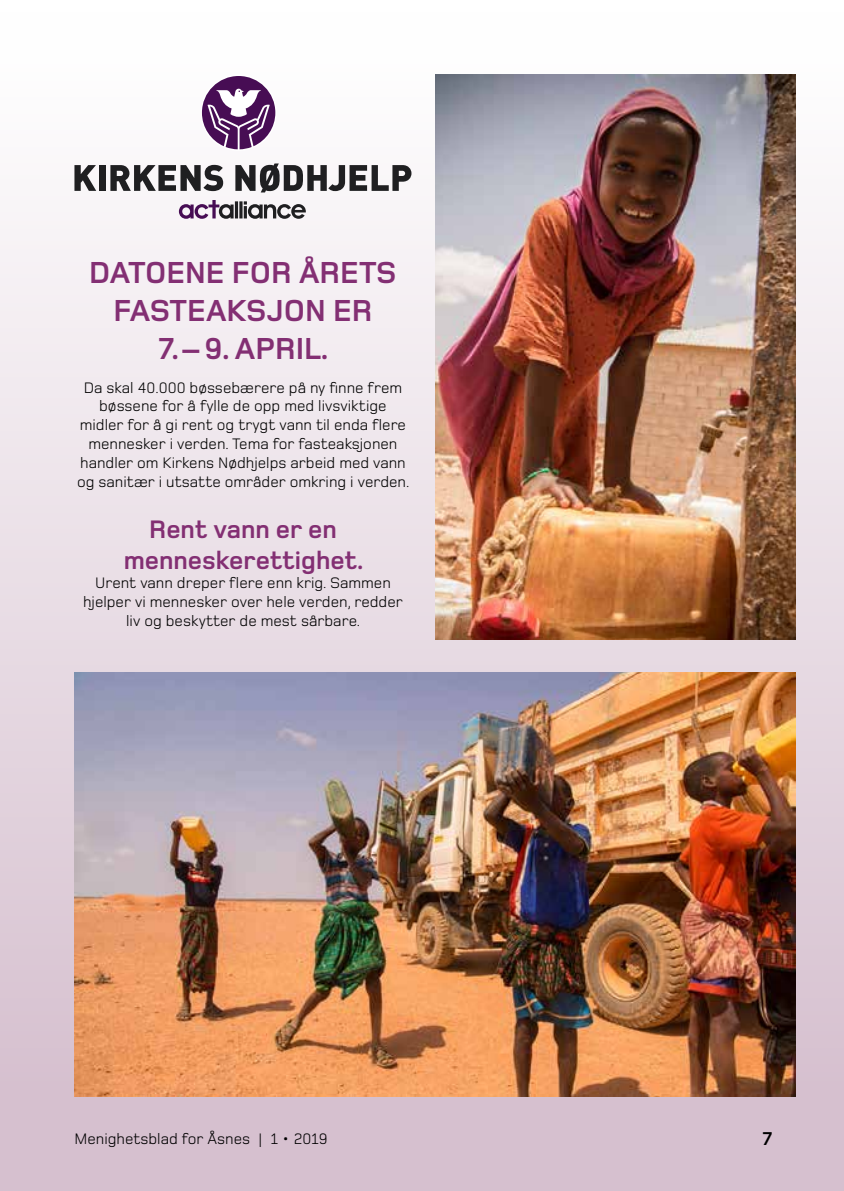
<style>
.page{position:relative;width:844px;height:1191px;background:#fff}
.page>*{position:absolute;margin:0;border:0;box-sizing:border-box;transform-origin:0 0}
.t1{font:700 31.5px/37.8px "Foundry Monoline";color:#832f73;text-align:center}
.t2{font:700 26.25px/31.5px "Foundry Monoline";color:#832f73;text-align:center}
.t3{font:700 19.25px "Foundry Monoline";color:#000}
.t4{font:15.75px/18.9px "Foundry Monoline";color:#000;text-align:center}
</style>
<div class="page">
<div style="left:0;top:12px;width:843px;height:1179px;background:linear-gradient(to bottom,#fff,#d3bbcb)"></div>
<svg style="left:74px;top:165px;width:22px;height:26px"></svg>
<div style="left:99px;top:165px;width:6px;height:26px;background:#1f1f21"></div>
<svg style="left:110px;top:165px;width:113px;height:26px"></svg>
<svg style="left:235px;top:163px;width:176px;height:29px"></svg>
<svg style="left:179px;top:200px;width:127px;height:19px"></svg>
<svg style="left:200px;top:74px;width:77px;height:77px"></svg>
<svg style="left:202px;top:76px;width:73px;height:73px"></svg>
<img style="left:435px;top:74px;width:360px;height:566px">
<img style="left:74px;top:672px;width:721px;height:424px">
<h1 class="t1" style="left:89px;top:254px;width:309px">DATOENE FOR ÅRETS<br>FASTEAKSJON ER</h1>
<h1 class="t1" style="left:159px;top:330px;width:171px">7. – 9. APRIL.</h1>
<p class="t4" style="left:77px;top:378px;width:334px">Da skal 40.000 bøssebærere på ny finne frem bøssene for å fylle de opp med livsviktige midler for å gi rent og trygt vann til enda flere mennesker i verden. Tema for fasteaksjonen handler om Kirkens Nødhjelps arbeid med vann og sanitær i utsatte områder omkring i verden.</p>
<h2 class="t2" style="left:124px;top:513px;width:241px">Rent vann er en menneskerettighet.</h2>
<p class="t4" style="left:83px;top:573px;width:321px">Urent vann dreper flere enn krig. Sammen hjelper vi mennesker over hele verden, redder liv og beskytter de mest sårbare.</p>
<p class="t4" style="left:74px;top:1129px;width:254px">Menighetsblad for Åsnes | 1 • 2019</p>
<p class="t3" style="left:762px;top:1128px;width:11px">7</p>
</div>
